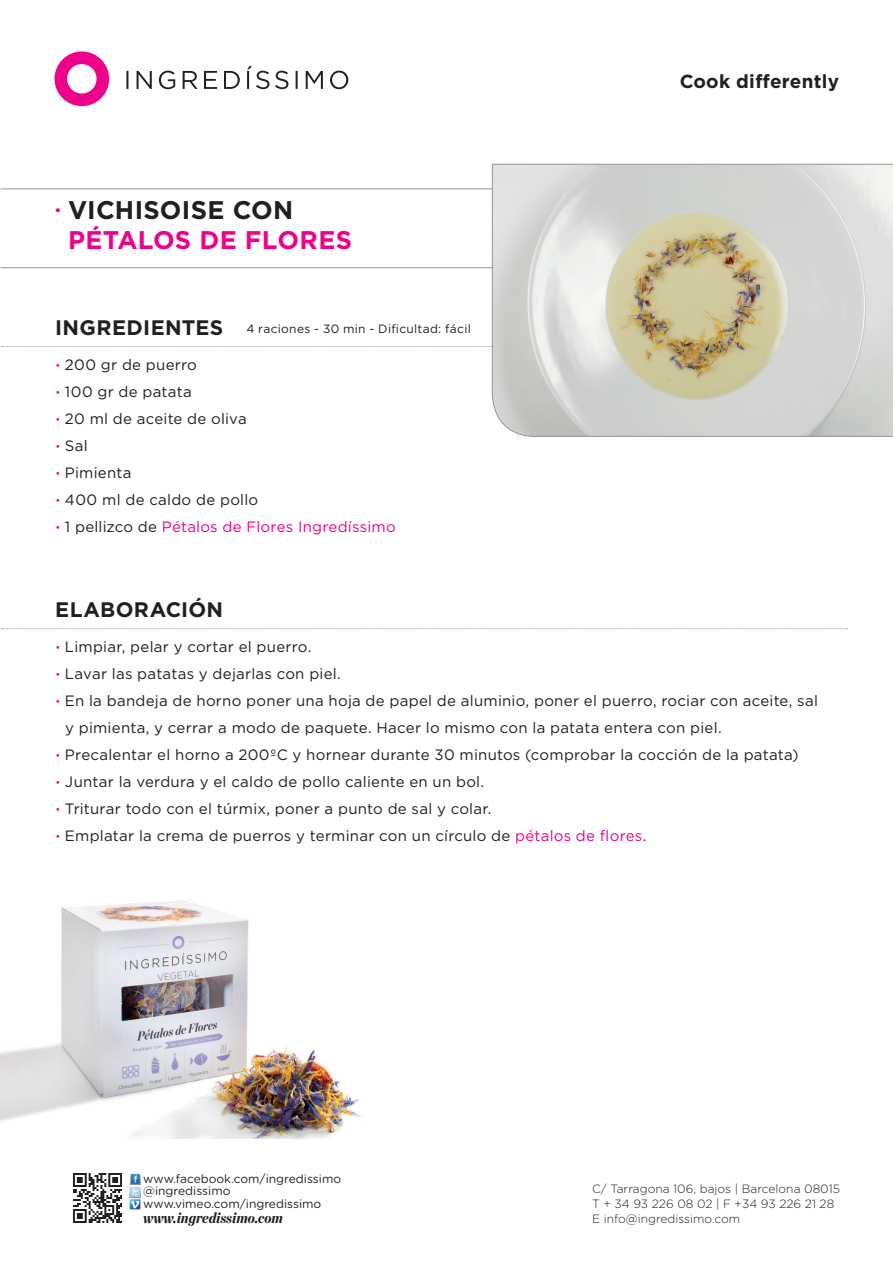
<style>
.page{position:relative;width:893px;height:1263px;background:#fff}
.page>*{position:absolute;margin:0;border:0;box-sizing:border-box;transform-origin:0 0}
.t1{font:700 25.5px/30px "Gotham";letter-spacing:.01em;color:#ed028c}
.t2{font:700 21px "Gotham";color:#231f20}
.t3{font:700 18.9px "Gotham";color:#231f20}
.t4{font:15px/27px "Gotham";letter-spacing:.015em;color:#231f20}
.t5{font:italic 900 15px "Chronicle Disp Cond";color:#231f20}
.t6{font:300 12px/15px "Gotham Rounded";color:#231f20}
.t7{font:12px/12.3px "Gotham Rounded";color:#231f20}
.t8{font:12px "Gotham";letter-spacing:.025em;color:#231f20}
.s1{font-family:"Helvetica"}
.s2{color:#231f20}
.s3{font-weight:700;color:#ed028c}
.s4{color:#ed028c}
</style>
<div class="page">
<img style="left:0;top:900px;width:364px;height:238px">
<div style="left:55px;top:51px;width:54px;height:55px;border:13px solid #ed028c;border-radius:50%"></div>
<svg style="left:126px;top:66px;width:222px;height:23px"></svg>
<hr style="left:1px;top:189px;width:845px;height:1px;background:#939598">
<hr style="left:1px;top:267px;width:845px;height:1px;background:#939598">
<svg style="left:1px;top:346px;width:488px;height:1px"></svg>
<svg style="left:1px;top:628px;width:846px;height:1px"></svg>
<svg style="left:489px;top:163px;width:404px;height:274px;background:#d1d0c4"></svg>
<img style="left:73px;top:1173px;width:49px;height:50px">
<svg style="left:130px;top:1173px;width:11px;height:37px"></svg>
<h1 class="t1" style="left:68px;top:195px;width:286px;text-indent:-13px"><span class="s1">·</span> <span class="s2">VICHISOISE CON<br></span>PÉTALOS DE FLORES</h1>
<h2 class="t2" style="left:55px;top:314px;width:57px">INGREDIENTES</h2>
<p class="t8" style="left:246px;top:321px;width:226px">4 raciones - 30 min - Dificultad: fácil</p>
<p class="t4" style="left:56px;top:351px;width:341px"><span class="s3">·</span> 200 gr de puerro<br><span class="s3">·</span> 100 gr de patata<br><span class="s3">·</span> 20 ml de aceite de oliva<br><span class="s3">·</span> Sal<br><span class="s3">·</span> Pimienta<br><span class="s3">·</span> 400 ml de caldo de pollo<br><span class="s3">·</span> 1 pellizco de <span class="s4">Pétalos de Flores Ingredíssimo</span></p>
<h2 class="t2" style="left:55px;top:596px;width:16px">ELA</h2>
<h2 class="t2" style="left:100px;top:596px;width:31px">BORACI</h2>
<h2 class="t2" style="left:188px;top:596px;width:33px">ÓN</h2>
<p class="t3" style="left:680px;top:69px;width:161px">COOK DIFFERENTLY</p>
<p class="t4" style="left:56px;top:633px;width:257px"><span class="s3">·</span> Limpiar, pelar y cortar el puerro.</p>
<p class="t4" style="left:56px;top:660px;width:286px"><span class="s3">·</span> Lavar las patatas y dejarlas con piel.</p>
<p class="t4" style="left:56px;top:687px;width:764px"><span class="s3">·</span> En la bandeja de horno poner una hoja de papel de aluminio, poner el puerro, rociar con aceite, sal</p>
<p class="t4" style="left:65px;top:714px;width:658px">y pimienta, y cerrar a modo de paquete. Hacer lo mismo con la patata entera con piel.</p>
<p class="t4" style="left:56px;top:741px;width:744px"><span class="s3">·</span> Precalentar el horno a 200ºC y hornear durante 30 minutos (comprobar la cocción de la patata)</p>
<p class="t4" style="left:56px;top:768px;width:430px"><span class="s3">·</span> Juntar la verdura y el caldo de pollo caliente en un bol.</p>
<p class="t4" style="left:56px;top:795px;width:437px"><span class="s3">·</span> Triturar todo con el túrmix, poner a punto de sal y colar.</p>
<p class="t4" style="left:56px;top:822px;width:592px"><span class="s3">·</span> Emplatar la crema de puerros y terminar con un círculo de <span class="s4">pétalos de flores</span>.</p>
<p class="t7" style="left:143px;top:1172px;width:199px">www.facebook.com/ingredissimo @ingredissimo www.vimeo.com/ingredissimo</p>
<p class="t5" style="left:143px;top:1205px;width:141px">www.ingredissimo.com</p>
<p class="t6" style="left:592px;top:1181px;width:249px">C/ Tarragona 106, bajos | Barcelona 08015<br>T + 34 93 226 08 02 | F +34 93 226 21 28<br>E info@ingredissimo.com</p>
</div>
